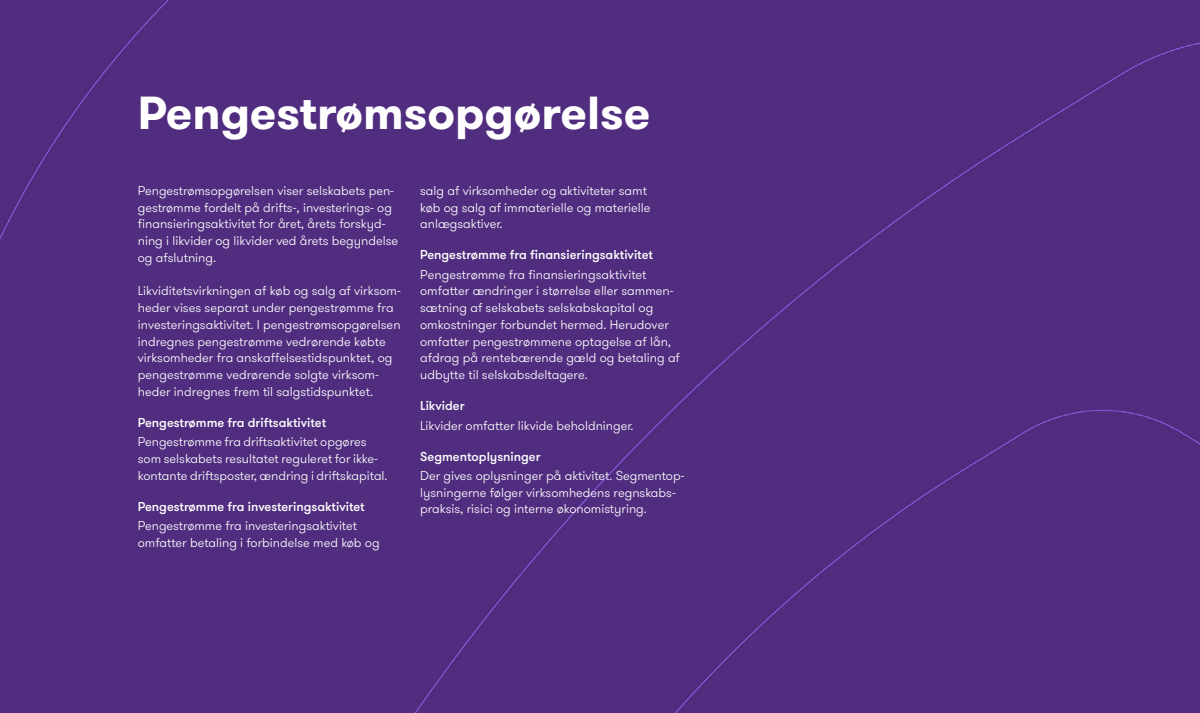
<style>
.page{position:relative;width:1200px;height:713px;background:#fff}
.page>*{position:absolute;margin:0;border:0;box-sizing:border-box;transform-origin:0 0}
.t1{font:700 46.25px "GT Walsheim Pro";color:#fff}
.t2{font:300 12.88px/16.8px "GT Walsheim Pro";color:#fff}
.t3{font:500 12.88px "GT Walsheim Pro";color:#fff}
</style>
<div class="page">
<div style="left:0;top:0;width:1200px;height:712px;background:#502d7f"></div>
<h1 class="t1" style="left:138px;top:82px;width:514px">Pengestrømsopgørelse</h1>
<p class="t2" style="left:138px;top:182px;width:262px">Pengestrømsopgørelsen viser selskabets pen&shy;gestrømme fordelt på drifts-, investerings- og finansieringsaktivitet for året, årets forskyd&shy;ning i likvider og likvider ved årets begyndelse og afslutning.</p>
<p class="t2" style="left:138px;top:283px;width:265px">Likviditetsvirkningen af køb og salg af virksom&shy;heder vises separat under pengestrømme fra investeringsaktivitet. I pengestrømsopgørelsen indregnes pengestrømme vedrørende købte virksomheder fra anskaffelsestidspunktet, og pengestrømme vedrørende solgte virksom&shy;heder indregnes frem til salgstidspunktet.</p>
<p class="t3" style="left:138px;top:414px;width:190px">Pengestrømme fra driftsaktivitet</p>
<p class="t2" style="left:138px;top:433px;width:251px">Pengestrømme fra driftsaktivitet opgøres som selskabets resultatet reguleret for ikke&shy;kontante driftsposter, ændring i driftskapital.</p>
<p class="t3" style="left:138px;top:498px;width:228px">Pengestrømme fra investeringsaktivitet</p>
<p class="t2" style="left:138px;top:517px;width:243px">Pengestrømme fra investeringsaktivitet omfatter betaling i forbindelse med køb og</p>
<p class="t2" style="left:420px;top:182px;width:232px">salg af virksomheder og aktiviteter samt køb og salg af immaterielle og materielle anlægsaktiver.</p>
<p class="t3" style="left:420px;top:247px;width:234px">Pengestrømme fra finansieringsaktivitet</p>
<p class="t2" style="left:420px;top:266px;width:261px">Pengestrømme fra finansieringsaktivitet omfatter ændringer i størrelse eller sammen&shy;sætning af selskabets selskabskapital og omkostninger forbundet hermed. Herudover omfatter pengestrømmene optagelse af lån, afdrag på rentebærende gæld og betaling af udbytte til selskabsdeltagere.</p>
<p class="t3" style="left:420px;top:397px;width:46px">Likvider</p>
<p class="t2" style="left:420px;top:417px;width:215px">Likvider omfatter likvide beholdninger.</p>
<p class="t3" style="left:420px;top:448px;width:122px">Segmentoplysninger</p>
<p class="t2" style="left:420px;top:467px;width:266px">Der gives oplysninger på aktivitet. Segmentop&shy;lysningerne følger virksomhedens regnskabs&shy;praksis, risici og interne økonomistyring.</p>
</div>
